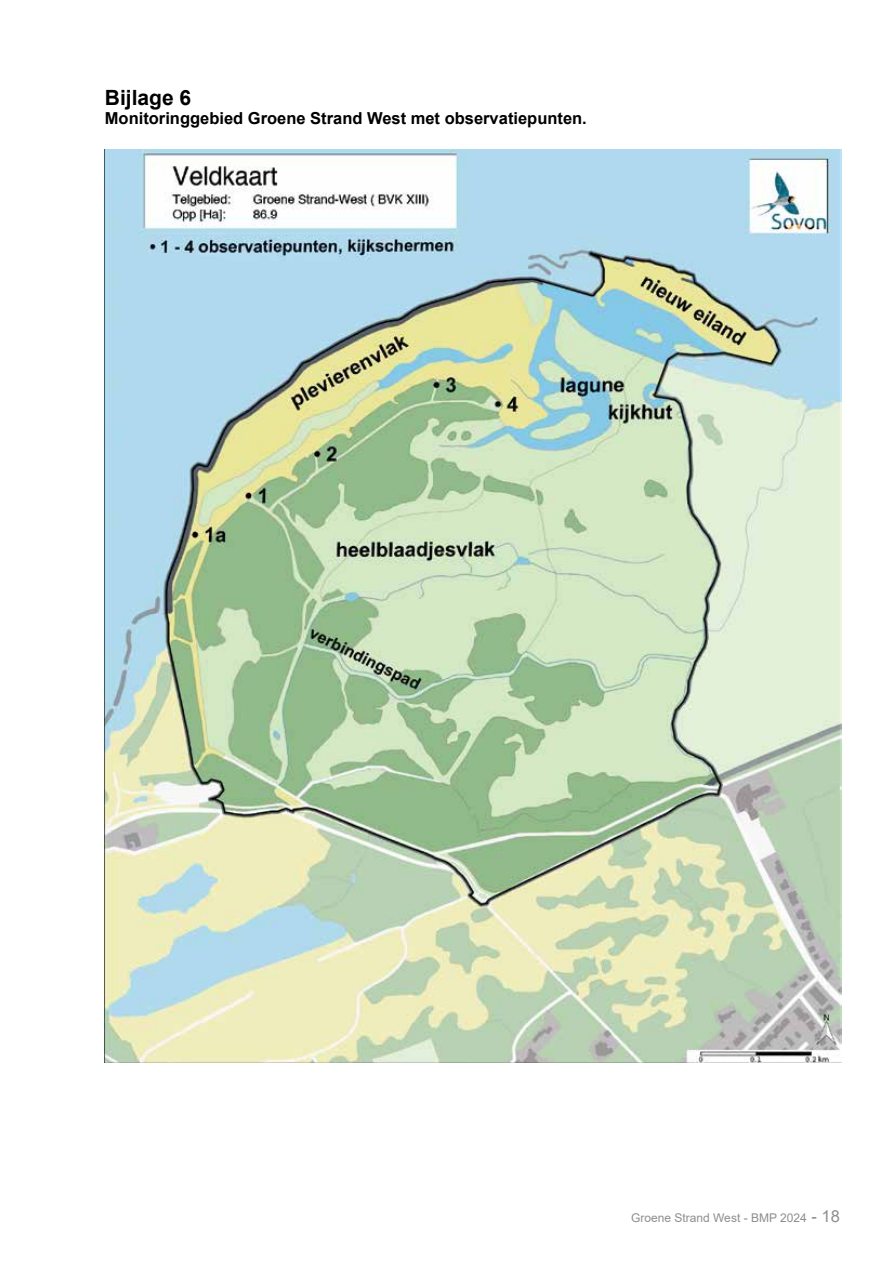
<style>
.page{position:relative;width:893px;height:1263px;background:#fff}
.page>*{position:absolute;margin:0;border:0;box-sizing:border-box;transform-origin:0 0}
.t1{font:700 21px "Arial";color:#000}
.t2{font:700 16.5px "Arial";color:#000}
.t3{font:12px "Arial";color:#8c8e91}
.s1{font-size:16.5px}
</style>
<div class="page">
<img style="left:104px;top:149px;width:737px;height:913px">
<p class="t1" style="left:105px;top:82px;width:88px">Bijlage 6</p>
<p class="t2" style="left:105px;top:107px;width:483px">Monitoringgebied Groene Strand West met observatiepunten.</p>
<p class="t3" style="left:631px;top:1209px;width:210px">Groene Strand West - BMP 2024 <span class="s1">- 18</span></p>
</div>
